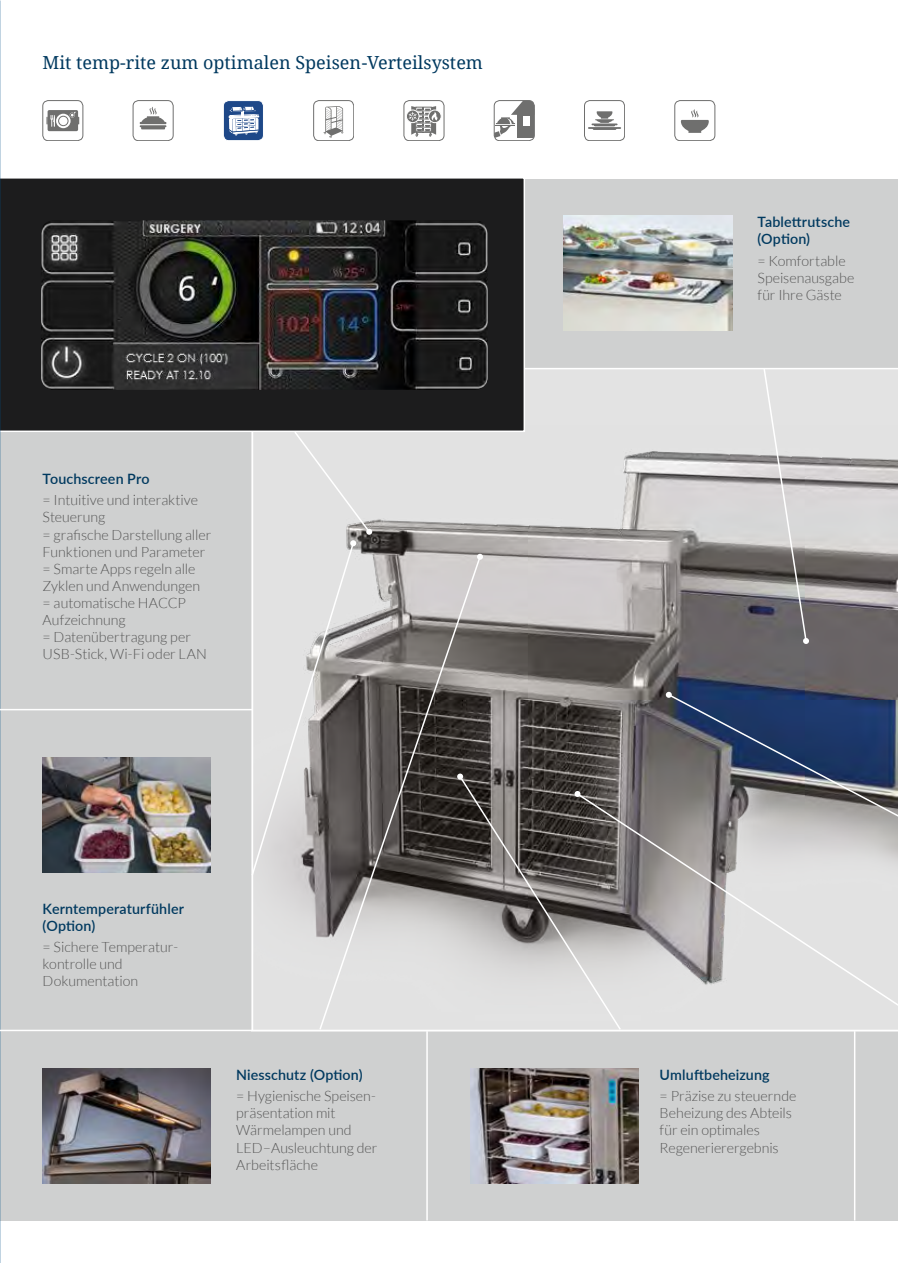
<style>
.page{position:relative;width:898px;height:1263px;background:#fff}
.page>*{position:absolute;margin:0;border:0;box-sizing:border-box;transform-origin:0 0}
.t1{font:18px "Droid Serif";color:#00395f}
.t2{font:300 14.25px/17.1px "Lato";letter-spacing:-.005em;color:#565656}
.t3{font:600 14.25px/17.1px "Lato";letter-spacing:.01em;color:#00395f}
</style>
<div class="page">
<div style="left:0;top:179px;width:897px;height:1041px;background:#cfd0d0"></div>
<div style="left:251px;top:368px;width:646px;height:663px;background:#e3e3e3"></div>
<hr style="left:251px;top:361px;width:2px;height:669px;background:#fff">
<img style="left:253px;top:451px;width:644px;height:579px">
<hr style="left:0;top:368px;width:897px;height:1px;background:#fff">
<div style="left:0;top:177px;width:525px;height:255px;background:#1c1c1d"></div>
<div style="left:403px;top:100px;width:41px;height:41px;border:1px solid #6f6f6e;border-radius:6px"></div>
<div style="left:406px;top:110px;width:13px;height:13px;border:1px solid #fff;border-radius:50%"></div>
<div style="left:428px;top:110px;width:13px;height:13px;background:#6f6f6e;border-radius:50%"></div>
<div style="left:428px;top:110px;width:13px;height:13px;border:1px solid #fff;border-radius:50%"></div>
<svg style="left:408px;top:106px;width:30px;height:31px"></svg>
<div style="left:494px;top:100px;width:40px;height:41px;border:1px solid #6f6f6e;border-radius:6px"></div>
<svg style="left:494px;top:101px;width:40px;height:37px"></svg>
<div style="left:522px;top:117px;width:7px;height:9px;background:#fff"></div>
<div style="left:223px;top:101px;width:40px;height:40px;background:#1e4888;border-radius:6px"></div>
<div style="left:223px;top:100px;width:40px;height:41px;border:1px solid #fff;border-radius:6px"></div>
<svg style="left:228px;top:107px;width:31px;height:28px"></svg>
<div style="left:133px;top:100px;width:40px;height:41px;border:1px solid #6f6f6e;border-radius:6px"></div>
<svg style="left:140px;top:107px;width:26px;height:22px"></svg>
<div style="left:313px;top:100px;width:41px;height:41px;border:1px solid #6f6f6e;border-radius:6px"></div>
<svg style="left:323px;top:106px;width:20px;height:32px"></svg>
<div style="left:584px;top:100px;width:40px;height:41px;border:1px solid #6f6f6e;border-radius:5px"></div>
<hr style="left:592px;top:123px;width:24px;height:2px;background:#6f6f6e">
<hr style="left:588px;top:127px;width:32px;height:2px;background:#6f6f6e">
<hr style="left:593px;top:128px;width:22px;height:2px;background:#6f6f6e">
<svg style="left:594px;top:111px;width:20px;height:15px"></svg>
<div style="left:674px;top:100px;width:40px;height:41px;border:1px solid #6f6f6e;border-radius:6px"></div>
<svg style="left:680px;top:109px;width:28px;height:24px"></svg>
<div style="left:43px;top:100px;width:40px;height:41px;border:1px solid #6f6f6e;border-radius:6px"></div>
<div style="left:48px;top:110px;width:30px;height:21px;background:#6f6f6e;border-radius:2px"></div>
<svg style="left:56px;top:114px;width:15px;height:14px"></svg>
<div style="left:58px;top:116px;width:10px;height:10px;border:1px solid #6f6f6e;border-radius:50%"></div>
<svg style="left:70px;top:112px;width:9px;height:12px"></svg>
<svg style="left:46px;top:115px;width:9px;height:12px"></svg>
<hr style="left:0;top:709px;width:252px;height:1px;background:#fff">
<hr style="left:0;top:1030px;width:897px;height:1px;background:#fff">
<hr style="left:426px;top:1031px;width:1px;height:189px;background:#fff">
<hr style="left:853px;top:1031px;width:2px;height:189px;background:#fff">
<svg style="left:250px;top:430px;width:122px;height:447px"></svg>
<svg style="left:318px;top:555px;width:163px;height:475px"></svg>
<svg style="left:477px;top:554px;width:6px;height:6px"></svg>
<svg style="left:575px;top:792px;width:322px;height:240px"></svg>
<svg style="left:457px;top:773px;width:165px;height:258px"></svg>
<svg style="left:665px;top:692px;width:232px;height:189px;background:#727989"></svg>
<svg style="left:762px;top:369px;width:46px;height:275px"></svg>
<img style="left:41px;top:220px;width:446px;height:170px">
<img style="left:563px;top:216px;width:168px;height:115px">
<img style="left:43px;top:757px;width:167px;height:115px">
<img style="left:43px;top:1068px;width:167px;height:115px">
<img style="left:470px;top:1068px;width:168px;height:115px">
<p class="t1" style="left:43px;top:50px;width:442px">Mit temp-rite zum optimalen Speisen-Verteilsystem</p>
<p class="t3" style="left:43px;top:470px;width:108px">Touchscreen Pro</p>
<p class="t2" style="left:43px;top:492px;width:170px">= Intuitive und interaktive<br>Steuerung<br>= grafische Darstellung aller<br>Funktionen und Parameter = Smarte Apps regeln alle<br>Zyklen und Anwendungen = automatische HACCP<br>Aufzeichnung<br>= Datenübertragung per<br>USB-Stick, Wi-Fi oder LAN</p>
<p class="t3" style="left:43px;top:899px;width:143px">Kerntemperaturfühler (Option)</p>
<p class="t2" style="left:43px;top:938px;width:136px">= Sichere Temperatur&shy;kontrolle und<br>Dokumentation</p>
<p class="t3" style="left:236px;top:1065px;width:128px">Niesschutz (Option)</p>
<p class="t2" style="left:236px;top:1088px;width:143px">= Hygienische Speisen&shy;präsentation mit<br>Wärmelampen und<br>LED–Ausleuchtung der<br>Arbeitsfläche</p>
<p class="t3" style="left:757px;top:213px;width:94px">Tablettrutsche (Option)</p>
<p class="t2" style="left:757px;top:252px;width:98px">= Komfortable<br>Speisenausgabe für Ihre Gäste</p>
<p class="t3" style="left:659px;top:1065px;width:111px">Umluftbeheizung</p>
<p class="t2" style="left:659px;top:1088px;width:138px">= Präzise zu steuernde<br>Beheizung des Abteils für ein optimales<br>Regenerierergebnis</p>
</div>
